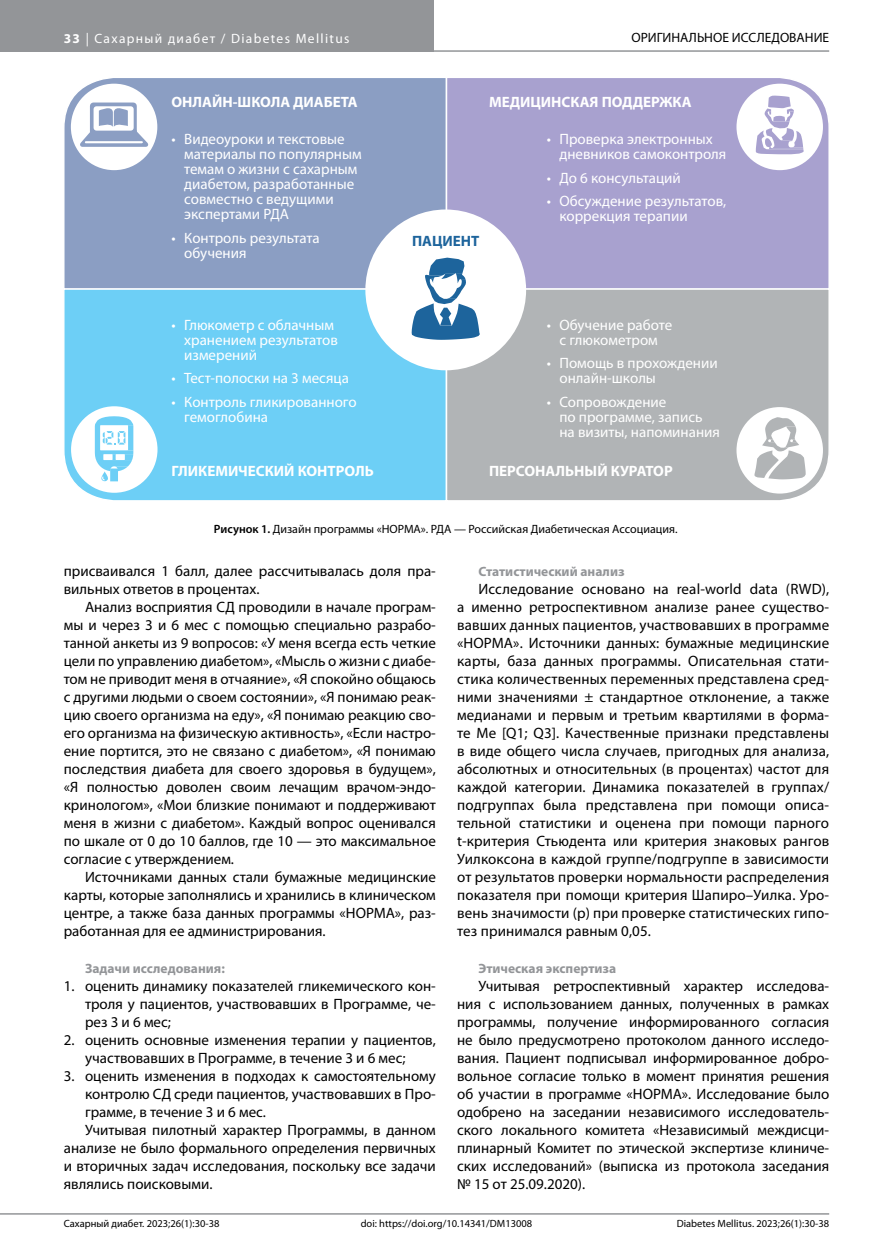
<style>
.page{position:relative;width:893px;height:1255px;background:#fff}
.page>*{position:absolute;margin:0;border:0;box-sizing:border-box;transform-origin:0 0}
.t1{font:15px/18px "Myriad Pro";color:#000;text-align:justify}
.t2{font:15px/15px "Myriad Pro";color:#fff}
.t3{font:700 15px "Myriad Pro";color:#fff}
.t4{font:700 15px "Myriad Pro";color:#1d649c}
.t5{font:700 13.5px "Myriad Pro";color:#939598}
.t6{font:13.5px "Myriad Pro";letter-spacing:.1em;color:#fff}
.t7{font:13.5px "Myriad Pro";color:#000}
.t8{font:12px "Myriad Pro";color:#000}
.t9{font:10.5px "Myriad Pro";color:#000}
.s1{font-weight:700}
.s2{font-weight:600}
</style>
<div class="page">
<div style="left:0;top:0;width:434px;height:51px;background:#939598"></div>
<hr style="left:0;top:50px;width:829px;height:2px;background:#939598">
<hr style="left:0;top:1213px;width:829px;height:1px;background:#939598">
<div style="left:64px;top:78px;width:381px;height:209px;background:#8b9ec3"></div>
<div style="left:445px;top:78px;width:384px;height:209px;background:#a8a1cf"></div>
<div style="left:64px;top:287px;width:381px;height:214px;background:#6dcff6"></div>
<div style="left:445px;top:287px;width:384px;height:213px;background:#b1b4b6"></div>
<div style="left:365px;top:209px;width:161px;height:161px;background:#fff;border-radius:50%"></div>
<div style="left:71px;top:84px;width:86px;height:86px;background:#fff;border-radius:50%"></div>
<div style="left:736px;top:84px;width:87px;height:86px;background:#fff;border-radius:50%"></div>
<svg style="left:80px;top:102px;width:68px;height:45px"></svg>
<svg style="left:756px;top:96px;width:48px;height:58px"></svg>
<div style="left:736px;top:407px;width:87px;height:86px;background:#fff;border-radius:50%"></div>
<svg style="left:754px;top:417px;width:52px;height:62px"></svg>
<svg style="left:412px;top:257px;width:68px;height:83px"></svg>
<div style="left:71px;top:406px;width:87px;height:87px;background:#fff;border-radius:50%"></div>
<svg style="left:95px;top:416px;width:38px;height:65px"></svg>
<p class="t6" style="left:64px;top:30px;width:287px"><span class="s1">33</span> | Сахарный диабет / Diabetes Mellitus</p>
<p class="t7" style="left:631px;top:29px;width:199px">ОРИГИНАЛЬНОЕ ИССЛЕДОВАНИЕ</p>
<p class="t3" style="left:171px;top:92px;width:188px">ОНЛАЙН-ШКОЛА ДИАБЕТА</p>
<p class="t2" style="left:184px;top:131px;width:179px;text-indent:-13px">• Видеоуроки и текстовые материалы по популярным темам о жизни с сахарным диабетом, разработанные совместно с ведущими экспертами РДА</p>
<p class="t2" style="left:184px;top:230px;width:137px;text-indent:-13px">• Контроль результата обучения</p>
<p class="t2" style="left:184px;top:317px;width:155px;text-indent:-13px">• Глюкометр с облачным хранением результатов измерений</p>
<p class="t2" style="left:171px;top:370px;width:179px">• Тест-полоски на 3 месяца</p>
<p class="t2" style="left:184px;top:394px;width:174px;text-indent:-13px">• Контроль гликированного гемоглобина</p>
<p class="t3" style="left:171px;top:461px;width:204px">ГЛИКЕМИЧЕСКИЙ КОНТРОЛЬ</p>
<p class="t4" style="left:412px;top:231px;width:69px">ПАЦИЕНТ</p>
<p class="t3" style="left:489px;top:92px;width:204px">МЕДИЦИНСКАЯ ПОДДЕРЖКА</p>
<p class="t2" style="left:559px;top:131px;width:168px;text-indent:-13px">• Проверка электронных дневников самоконтроля</p>
<p class="t2" style="left:547px;top:170px;width:136px">• До 6 консультаций</p>
<p class="t2" style="left:559px;top:193px;width:168px;text-indent:-13px">• Обсуждение результатов, коррекция терапии</p>
<p class="t2" style="left:547px;top:317px;width:127px;text-align:center">• Обучение работе с глюкометром</p>
<p class="t2" style="left:559px;top:355px;width:160px;text-indent:-13px">• Помощь в прохождении онлайн-школы</p>
<p class="t2" style="left:559px;top:394px;width:162px;text-indent:-13px">• Сопровождение<br>по программе, запись на визиты, напоминания</p>
<p class="t3" style="left:489px;top:461px;width:185px">ПЕРСОНАЛЬНЫЙ КУРАТОР</p>
<p class="t8" style="left:214px;top:521px;width:465px"><span class="s2">Рисунок 1.</span> Дизайн программы «НОРМА». РДА — Российская Диабетическая Ассоциация.</p>
<p class="t1" style="left:64px;top:562px;width:374px">присваивался 1 балл, далее рассчитывалась доля пра&shy;вильных ответов в процентах.</p>
<p class="t1" style="left:64px;top:598px;width:374px;text-indent:21px">Анализ восприятия СД проводили в начале програм&shy;мы и через 3 и 6 мес с помощью специально разрабо&shy;танной анкеты из 9 вопросов: «У меня всегда есть четкие цели по управлению диабетом», «Мысль о жизни с диабе&shy;том не приводит меня в отчаяние», «Я спокойно общаюсь с другими людьми о своем состоянии», «Я понимаю реак&shy;цию своего организма на еду», «Я понимаю реакцию сво&shy;его организма на физическую активность», «Если настро&shy;ение портится, это не связано с диабетом», «Я понимаю последствия диабета для своего здоровья в будущем», «Я полностью доволен своим лечащим врачом-эндо&shy;кринологом», «Мои близкие понимают и поддерживают меня в жизни с диабетом». Каждый вопрос оценивался по шкале от 0 до 10 баллов, где 10 — это максимальное согласие с утверждением.</p>
<p class="t1" style="left:64px;top:868px;width:374px;text-indent:21px">Источниками данных стали бумажные медицинские карты, которые заполнялись и хранились в клиническом центре, а также база данных программы «НОРМА», раз&shy;работанная для ее администрирования.</p>
<p class="t5" style="left:85px;top:959px;width:141px">Задачи исследования:</p>
<p class="t1" style="left:85px;top:976px;width:352px;text-indent:-21px">1. оценить динамику показателей гликемического кон&shy;троля у пациентов, участвовавших в Программе, че&shy;рез 3 и 6 мес;</p>
<p class="t1" style="left:85px;top:1030px;width:352px;text-indent:-21px">2. оценить основные изменения терапии у пациентов, участвовавших в Программе, в течение 3 и 6 мес;</p>
<p class="t1" style="left:64px;top:1066px;width:374px">3. оценить изменения в подходах к самостоятельному</p>
<p class="t1" style="left:85px;top:1084px;width:352px">контролю СД среди пациентов, участвовавших в Про-</p>
<p class="t1" style="left:85px;top:1102px;width:182px">грамме, в течение 3 и 6 мес.</p>
<p class="t1" style="left:85px;top:1120px;width:352px">Учитывая пилотный характер Программы, в данном</p>
<p class="t1" style="left:64px;top:1138px;width:374px">анализе не было формального определения первичных</p>
<p class="t1" style="left:64px;top:1156px;width:374px">и вторичных задач исследования, поскольку все задачи</p>
<p class="t1" style="left:64px;top:1174px;width:150px">являлись поисковыми.</p>
<p class="t5" style="left:478px;top:563px;width:148px">Статистический анализ</p>
<p class="t1" style="left:457px;top:580px;width:374px;text-indent:21px">Исследование основано на real-world data (RWD), а именно ретроспективном анализе ранее существо&shy;вавших данных пациентов, участвовавших в программе «НОРМА». Источники данных: бумажные медицинские карты, база данных программы. Описательная стати&shy;стика количественных переменных представлена сред&shy;ними значениями ± стандартное отклонение, а также медианами и первым и третьим квартилями в форма&shy;те Ме [Q1; Q3]. Качественные признаки представлены в виде общего числа случаев, пригодных для анализа, абсолютных и относительных (в процентах) частот для каждой категории. Динамика показателей в группах/ подгруппах была представлена при помощи описа&shy;тельной статистики и оценена при помощи парного t-критерия Стьюдента или критерия знаковых рангов Уилкоксона в каждой группе/подгруппе в зависимости от результатов проверки нормальности распределения показателя при помощи критерия Шапиро–Уилка. Уро&shy;вень значимости (p) при проверке статистических гипо&shy;тез принимался равным 0,05.</p>
<p class="t5" style="left:478px;top:959px;width:139px">Этическая экспертиза</p>
<p class="t1" style="left:457px;top:976px;width:374px;text-indent:21px">Учитывая ретроспективный характер исследова&shy;ния с использованием данных, полученных в рамках программы, получение информированного согласия не было предусмотрено протоколом данного исследо&shy;вания. Пациент подписывал информированное добро&shy;вольное согласие только в момент принятия решения об участии в программе «НОРМА». Исследование было одобрено на заседании независимого исследователь&shy;ского локального комитета «Независимый междисци&shy;плинарный Комитет по этической экспертизе клиниче&shy;ских исследований» (выписка из протокола заседания № 15 от 25.09.2020).</p>
<p class="t9" style="left:64px;top:1216px;width:157px">Сахарный диабет. 2023;26(1):30-38</p>
<p class="t9" style="left:361px;top:1216px;width:173px">doi: https://doi.org/10.14341/DM13008</p>
<p class="t9" style="left:677px;top:1216px;width:154px">Diabetes Mellitus. 2023;26(1):30-38</p>
</div>
